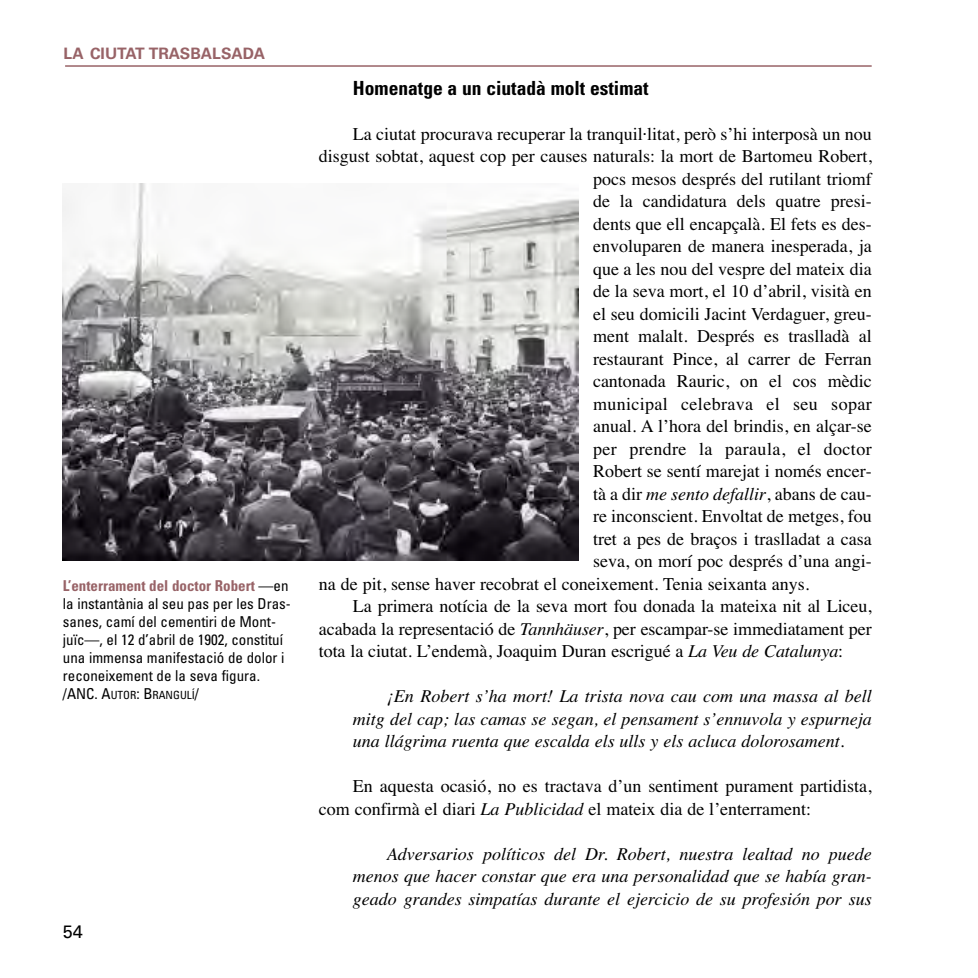
<style>
.page{position:relative;width:978px;height:978px;background:#fff}
.page>*{position:absolute;margin:0;border:0;box-sizing:border-box;transform-origin:0 0}
.t1{font:700 condensed 19.5px "Univers";color:#000}
.t2{font:18px/22.5px "Times";color:#000}
.t3{font:italic 18px/22.5px "Times";color:#000;text-align:justify}
.t4{font:18px "Times";letter-spacing:.02em;color:#000}
.t5{font:18px "Univers";color:#000}
.t6{font:700 15.75px "Univers";color:#986367}
.t7{font:condensed 15px/18px "Univers";color:#000}
.t8{font:condensed 11.25px "Univers";color:#000}
.s1{font-weight:700;color:#986367}
.s2{font-size:15px}
.s3{font-style:italic}
</style>
<div class="page">
<hr style="left:65px;top:65px;width:807px;height:2px;background:#986367">
<img style="left:63px;top:183px;width:515px;height:378px">
<p class="t6" style="left:64px;top:47px;width:203px">LA CIUTAT TRASBALSADA</p>
<p class="t7" style="left:63px;top:578px;width:230px"><span class="s1">L’enterrament del doctor Robert</span> —en la instantània al seu pas per les Dras&shy;sanes, camí del cementiri de Mont&shy;juïc—, el 12 d’abril de 1902, constituí una immensa manifestació de dolor i reconeixement de la seva figura.</p>
<p class="t8" style="left:63px;top:691px;width:138px"><span class="s2">/ANC. A</span>UTOR<span class="s2">: B</span>RANGULÍ<span class="s2">/</span></p>
<p class="t5" style="left:63px;top:925px;width:22px">54</p>
<p class="t1" style="left:353px;top:81px;width:297px">Homenatge a un ciutadà molt estimat</p>
<p class="t2" style="left:353px;top:122px;width:520px">La ciutat procurava recuperar la tranquil·litat, però s’hi interposà un nou</p>
<p class="t2" style="left:319px;top:145px;width:554px">disgust sobtat, aquest cop per causes naturals: la mort de Bartomeu Robert,</p>
<p class="t2" style="left:593px;top:167px;width:280px">pocs mesos després del rutilant triomf</p>
<p class="t2" style="left:593px;top:190px;width:280px">de la candidatura dels quatre presi-</p>
<p class="t2" style="left:593px;top:212px;width:280px">dents que ell encapçalà. El fets es des-</p>
<p class="t2" style="left:593px;top:235px;width:280px">envoluparen de manera inesperada, ja</p>
<p class="t2" style="left:593px;top:257px;width:280px">que a les nou del vespre del mateix dia</p>
<p class="t2" style="left:593px;top:280px;width:280px">de la seva mort, el 10 d’abril, visità en</p>
<p class="t2" style="left:593px;top:302px;width:280px">el seu domicili Jacint Verdaguer, greu-</p>
<p class="t2" style="left:593px;top:325px;width:280px">ment malalt. Després es traslladà al</p>
<p class="t2" style="left:593px;top:347px;width:280px">restaurant Pince, al carrer de Ferran</p>
<p class="t2" style="left:593px;top:370px;width:280px">cantonada Rauric, on el cos mèdic</p>
<p class="t4" style="left:593px;top:393px;width:280px">municipal celebrava el seu sopar</p>
<p class="t2" style="left:593px;top:415px;width:280px">anual. A l’hora del brindis, en alçar-se</p>
<p class="t4" style="left:593px;top:438px;width:280px">per prendre la paraula, el doctor</p>
<p class="t2" style="left:593px;top:460px;width:280px">Robert se sentí marejat i només encer-</p>
<p class="t2" style="left:593px;top:482px;width:280px">tà a dir <span class="s3">me sento defallir</span>, abans de cau-</p>
<p class="t2" style="left:593px;top:505px;width:280px">re inconscient. Envoltat de metges, fou</p>
<p class="t2" style="left:593px;top:527px;width:280px">tret a pes de braços i traslladat a casa</p>
<p class="t2" style="left:593px;top:550px;width:280px">seva, on morí poc després d’una angi-</p>
<p class="t2" style="left:319px;top:572px;width:492px">na de pit, sense haver recobrat el coneixement. Tenia seixanta anys.</p>
<p class="t2" style="left:353px;top:595px;width:520px">La primera notícia de la seva mort fou donada la mateixa nit al Liceu,</p>
<p class="t2" style="left:319px;top:617px;width:554px">acabada la representació de <span class="s3">Tannhäuser</span>, per escampar-se immediatament per</p>
<p class="t2" style="left:319px;top:640px;width:526px">tota la ciutat. L’endemà, Joaquim Duran escrigué a <span class="s3">La Veu de Catalunya</span>:</p>
<p class="t3" style="left:353px;top:685px;width:520px;text-indent:34px">¡En Robert s’ha mort! La trista nova cau com una massa al bell mitg del cap; las camas se segan, el pensament s’ennuvola y espurneja una llágrima ruenta que escalda els ulls y els acluca dolorosament.</p>
<p class="t2" style="left:319px;top:775px;width:554px;text-indent:34px">En aquesta ocasió, no es tractava d’un sentiment purament partidista, com confirmà el diari <span class="s3">La Publicidad</span> el mateix dia de l’enterrament:</p>
<p class="t3" style="left:353px;top:842px;width:520px;text-indent:34px">Adversarios políticos del Dr. Robert, nuestra lealtad no puede menos que hacer constar que era una personalidad que se había gran&shy;geado grandes simpatías durante el ejercicio de su profesión por sus</p>
</div>
